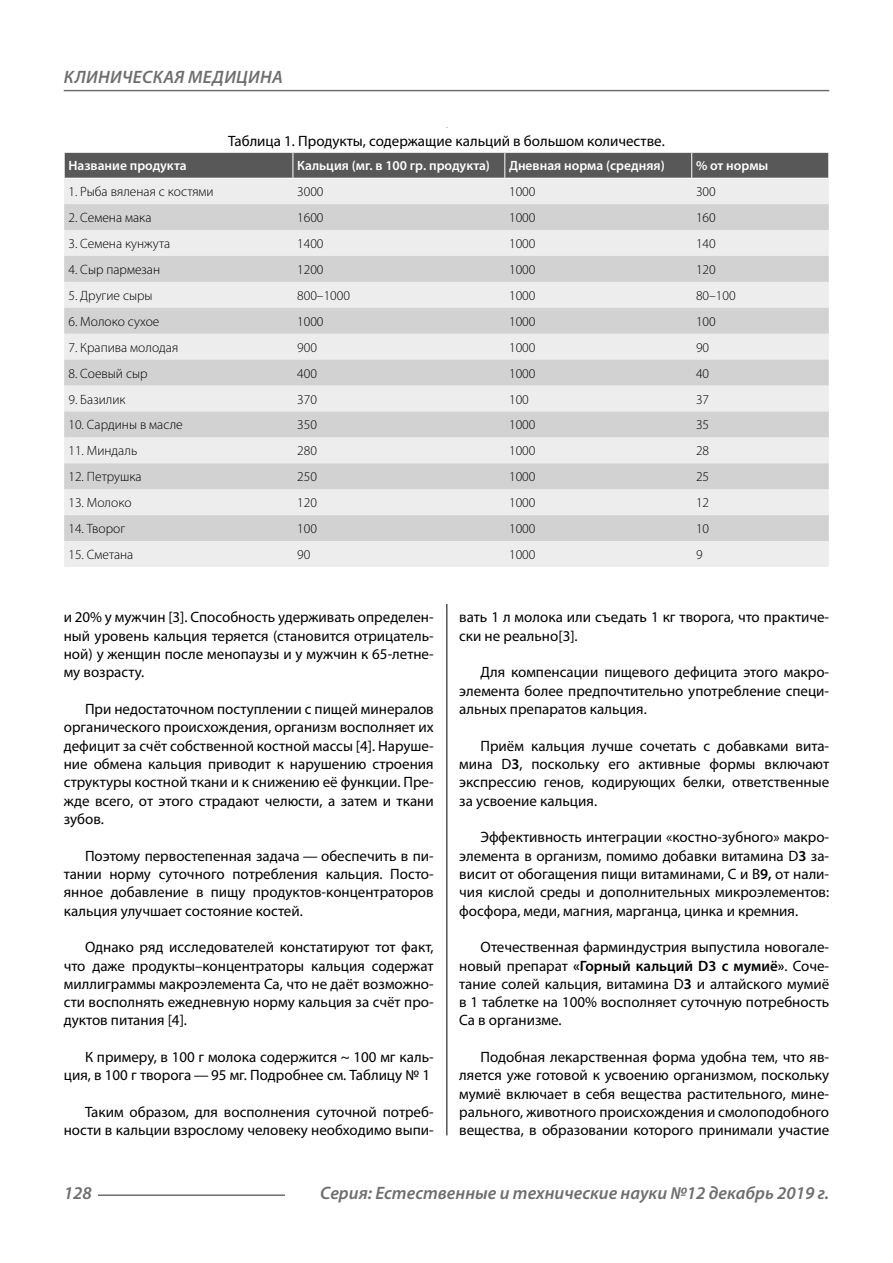
<style>
.page{position:relative;width:893px;height:1263px;background:#fff}
.page>*{position:absolute;margin:0;border:0;box-sizing:border-box;transform-origin:0 0}
.t1{font:italic 600 18px "Myriad Pro";color:#6e6e6e}
.Normal{font:15px/18.3px "Myriad Pro";color:#000;text-align:justify}
.podpis{font:15px "Myriad Pro";color:#000}
.Tab_content{font:300 13.5px "Myriad Pro";color:#000}
.Tab_header{font:600 13.5px "Myriad Pro";color:#fff}
.s1{font-weight:600}
</style>
<div class="page">
<hr style="left:446px;top:128px;width:1px;height:1007px;background:#000">
<div style="left:64px;top:128px;width:765px;height:476px;background:#fff"></div>
<div style="left:64px;top:179px;width:765px;height:388px;background:#ededed"></div>
<svg style="left:64px;top:204px;width:765px;height:337px;background:#dedede"></svg>
<svg style="left:64px;top:152px;width:765px;height:26px;background:#606060"></svg>
<hr style="left:98px;top:1194px;width:187px;height:2px;background:#6e6e6e">
<hr style="left:64px;top:90px;width:765px;height:1px;background:#6e6e6e">
<p class="t1" style="left:64px;top:66px;width:23px">Клиническая</p>
<p class="t1" style="left:188px;top:66px;width:13px">медицина</p>
<p class="podpis" style="left:228px;top:132px;width:438px">Таблица 1. Продукты, содержащие кальций в большом количестве.</p>
<p class="Tab_header" style="left:68px;top:157px;width:120px">Название продукта</p>
<p class="Tab_header" style="left:297px;top:157px;width:194px">Кальция (мг. в 100 гр. продукта)</p>
<p class="Tab_header" style="left:509px;top:157px;width:157px">Дневная норма (средняя)</p>
<p class="Tab_header" style="left:696px;top:157px;width:74px">% от нормы</p>
<p class="Tab_content" style="left:68px;top:184px;width:147px">1. Рыба вяленая с костями</p>
<p class="Tab_content" style="left:297px;top:184px;width:28px">3000</p>
<p class="Tab_content" style="left:509px;top:184px;width:28px">1000</p>
<p class="Tab_content" style="left:696px;top:184px;width:21px">300</p>
<p class="Tab_content" style="left:68px;top:209px;width:85px">2. Семена мака</p>
<p class="Tab_content" style="left:297px;top:209px;width:28px">1600</p>
<p class="Tab_content" style="left:509px;top:209px;width:28px">1000</p>
<p class="Tab_content" style="left:696px;top:209px;width:21px">160</p>
<p class="Tab_content" style="left:68px;top:235px;width:103px">3. Семена кунжута</p>
<p class="Tab_content" style="left:297px;top:235px;width:28px">1400</p>
<p class="Tab_content" style="left:509px;top:235px;width:28px">1000</p>
<p class="Tab_content" style="left:696px;top:235px;width:21px">140</p>
<p class="Tab_content" style="left:68px;top:261px;width:93px">4. Сыр пармезан</p>
<p class="Tab_content" style="left:297px;top:261px;width:28px">1200</p>
<p class="Tab_content" style="left:509px;top:261px;width:28px">1000</p>
<p class="Tab_content" style="left:696px;top:261px;width:21px">120</p>
<p class="Tab_content" style="left:68px;top:287px;width:86px">5. Другие сыры</p>
<p class="Tab_content" style="left:297px;top:287px;width:54px">800–1000</p>
<p class="Tab_content" style="left:509px;top:287px;width:28px">1000</p>
<p class="Tab_content" style="left:696px;top:287px;width:41px">80–100</p>
<p class="Tab_content" style="left:68px;top:313px;width:93px">6. Молоко сухое</p>
<p class="Tab_content" style="left:297px;top:313px;width:28px">1000</p>
<p class="Tab_content" style="left:509px;top:313px;width:28px">1000</p>
<p class="Tab_content" style="left:696px;top:313px;width:21px">100</p>
<p class="Tab_content" style="left:68px;top:339px;width:111px">7. Крапива молодая</p>
<p class="Tab_content" style="left:297px;top:339px;width:21px">900</p>
<p class="Tab_content" style="left:509px;top:339px;width:28px">1000</p>
<p class="Tab_content" style="left:696px;top:339px;width:15px">90</p>
<p class="Tab_content" style="left:68px;top:365px;width:81px">8. Соевый сыр</p>
<p class="Tab_content" style="left:297px;top:365px;width:21px">400</p>
<p class="Tab_content" style="left:509px;top:365px;width:28px">1000</p>
<p class="Tab_content" style="left:696px;top:365px;width:15px">40</p>
<p class="Tab_content" style="left:68px;top:391px;width:59px">9. Базилик</p>
<p class="Tab_content" style="left:297px;top:391px;width:21px">370</p>
<p class="Tab_content" style="left:509px;top:391px;width:21px">100</p>
<p class="Tab_content" style="left:696px;top:391px;width:15px">37</p>
<p class="Tab_content" style="left:68px;top:417px;width:116px">10. Сардины в масле</p>
<p class="Tab_content" style="left:297px;top:417px;width:21px">350</p>
<p class="Tab_content" style="left:509px;top:417px;width:28px">1000</p>
<p class="Tab_content" style="left:696px;top:417px;width:15px">35</p>
<p class="Tab_content" style="left:68px;top:443px;width:70px">11. Миндаль</p>
<p class="Tab_content" style="left:297px;top:443px;width:21px">280</p>
<p class="Tab_content" style="left:509px;top:443px;width:28px">1000</p>
<p class="Tab_content" style="left:696px;top:443px;width:15px">28</p>
<p class="Tab_content" style="left:68px;top:469px;width:75px">12. Петрушка</p>
<p class="Tab_content" style="left:297px;top:469px;width:21px">250</p>
<p class="Tab_content" style="left:509px;top:469px;width:28px">1000</p>
<p class="Tab_content" style="left:696px;top:469px;width:15px">25</p>
<p class="Tab_content" style="left:68px;top:495px;width:65px">13. Молоко</p>
<p class="Tab_content" style="left:297px;top:495px;width:21px">120</p>
<p class="Tab_content" style="left:509px;top:495px;width:28px">1000</p>
<p class="Tab_content" style="left:696px;top:495px;width:15px">12</p>
<p class="Tab_content" style="left:68px;top:520px;width:58px">14. Творог</p>
<p class="Tab_content" style="left:297px;top:520px;width:21px">100</p>
<p class="Tab_content" style="left:509px;top:520px;width:28px">1000</p>
<p class="Tab_content" style="left:696px;top:520px;width:15px">10</p>
<p class="Tab_content" style="left:68px;top:546px;width:66px">15. Сметана</p>
<p class="Tab_content" style="left:297px;top:546px;width:15px">90</p>
<p class="Tab_content" style="left:509px;top:546px;width:28px">1000</p>
<p class="Tab_content" style="left:696px;top:546px;width:8px">9</p>
<p class="Normal" style="left:64px;top:608px;width:371px">и 20% у мужчин [3]. Способность удерживать определен&shy;ный уровень кальция теряется (становится отрицатель&shy;ной) у женщин после менопаузы и у мужчин к 65-летне&shy;му возрасту.</p>
<p class="Normal" style="left:64px;top:699px;width:371px;text-indent:21px">При недостаточном поступлении с пищей минералов органического происхождения, организм восполняет их дефицит за счёт собственной костной массы [4]. Наруше&shy;ние обмена кальция приводит к нарушению строения структуры костной ткани и к снижению её функции. Пре&shy;жде всего, от этого страдают челюсти, а затем и ткани зубов.</p>
<p class="Normal" style="left:64px;top:846px;width:371px;text-indent:21px">Поэтому первостепенная задача — обеспечить в пи&shy;тании норму суточного потребления кальция. Посто&shy;янное добавление в пищу продуктов-концентраторов кальция улучшает состояние костей.</p>
<p class="Normal" style="left:64px;top:938px;width:371px;text-indent:21px">Однако ряд исследователей констатируют тот факт, что даже продукты–концентраторы кальция содержат миллиграммы макроэлемента Са, что не даёт возможно&shy;сти восполнять ежедневную норму кальция за счёт про&shy;дуктов питания [4].</p>
<p class="Normal" style="left:64px;top:1048px;width:371px;text-align:right">К примеру, в 100 г молока содержится ~ 100 мг каль&shy;ция, в 100 г творога — 95 мг. Подробнее см. Таблицу № 1</p>
<p class="Normal" style="left:64px;top:1103px;width:371px;text-align:right">Таким образом, для восполнения суточной потреб&shy;ности в кальции взрослому человеку необходимо выпи-</p>
<p class="Normal" style="left:459px;top:608px;width:371px">вать 1 л молока или съедать 1 кг творога, что практиче&shy;ски не реально[3].</p>
<p class="Normal" style="left:459px;top:663px;width:371px;text-indent:21px">Для компенсации пищевого дефицита этого макро&shy;элемента более предпочтительно употребление специ&shy;альных препаратов кальция.</p>
<p class="Normal" style="left:459px;top:736px;width:371px;text-indent:21px">Приём кальция лучше сочетать с добавками вита&shy;мина D<span class="s1">3</span>, поскольку его активные формы включают экспрессию генов, кодирующих белки, ответственные за усвоение кальция.</p>
<p class="Normal" style="left:459px;top:828px;width:371px;text-indent:21px">Эффективность интеграции «костно-зубного» макро&shy;элемента в организм, помимо добавки витамина D<span class="s1">3</span> за&shy;висит от обогащения пищи витаминами, C и B<span class="s1">9,</span> от нали&shy;чия кислой среды и дополнительных микроэлементов: фосфора, меди, магния, марганца, цинка и кремния.</p>
<p class="Normal" style="left:459px;top:938px;width:371px;text-indent:21px">Отечественная фарминдустрия выпустила новогале&shy;новый препарат <span class="s1">«Горный кальций D3 с мумиё»</span>. Соче&shy;тание солей кальция, витамина D<span class="s1">3</span> и алтайского мумиё в 1 таблетке на 100% восполняет суточную потребность Ca в организме.</p>
<p class="Normal" style="left:459px;top:1048px;width:371px;text-indent:21px">Подобная лекарственная форма удобна тем, что яв&shy;ляется уже готовой к усвоению организмом, поскольку мумиё включает в себя вещества растительного, мине&shy;рального, животного происхождения и смолоподобного вещества, в образовании которого принимали участие</p>
<p class="t1" style="left:64px;top:1182px;width:30px">128</p>
<p class="t1" style="left:320px;top:1182px;width:510px">Серия: Естественные и технические науки №12 декабрь 2019 г.</p>
</div>
